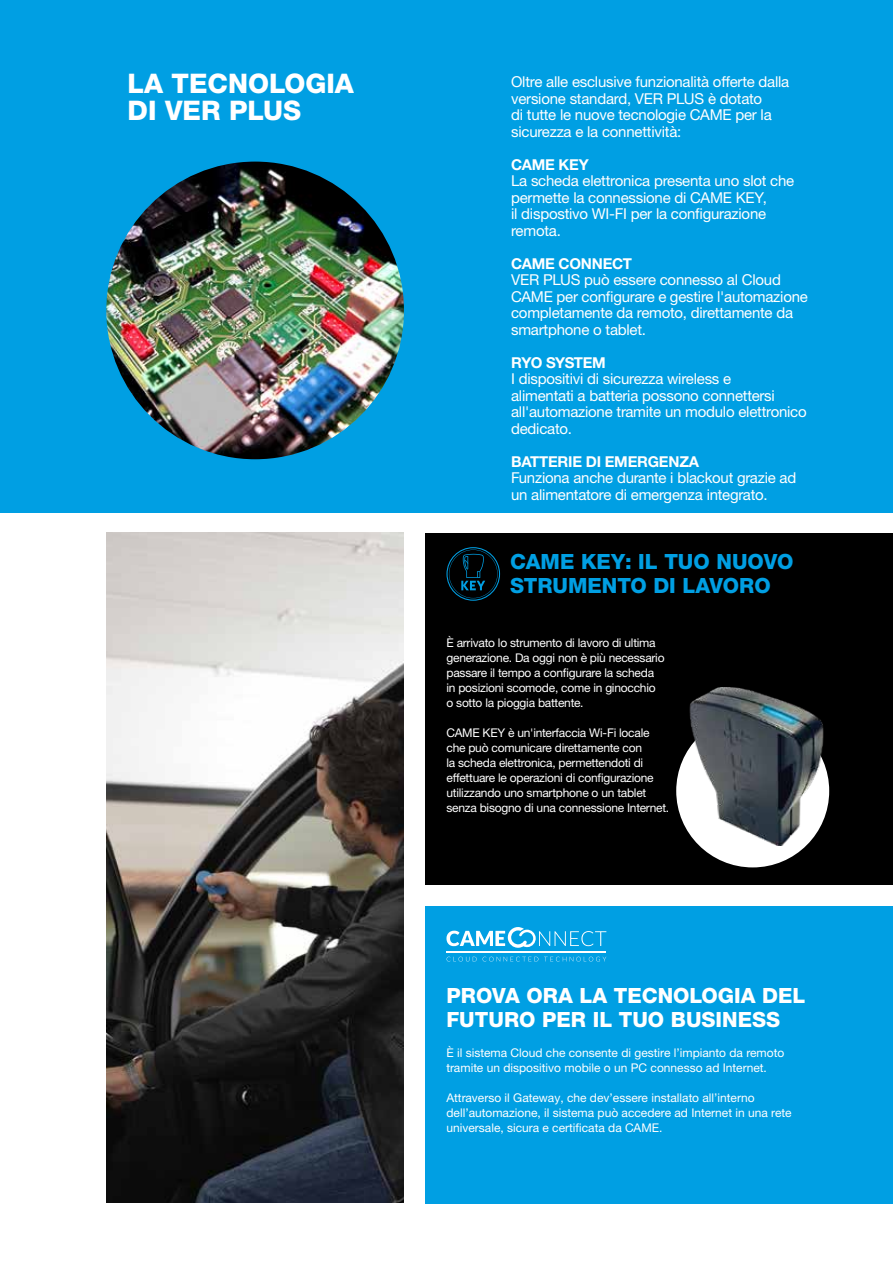
<style>
.page{position:relative;width:893px;height:1263px;background:#fff}
.page>*{position:absolute;margin:0;border:0;box-sizing:border-box;transform-origin:0 0}
.t1{font:800 27px/27px "Helvetica Neue LTW1 G";color:#fff}
.t2{font:800 21px/24px "Helvetica Neue LTW1 G";color:#fff}
.t3{font:800 21px/24px "Helvetica Neue LTW1 G";color:#009fe3}
.t4{font:15px/16.5px "Helvetica Neue LTW1 G";letter-spacing:-.015em;color:#fff}
.t5{font:700 15px "Helvetica Neue LTW1 G";letter-spacing:-.015em;color:#fff}
.t6{font:700 15px "Helvetica Neue LTW1 G";letter-spacing:-.035em;color:#fff}
.t7{font:12px/15px "Helvetica Neue LTW1 G";letter-spacing:-.02em;color:#fff}
.t8{font:12px/15px "Helvetica Neue LTW1 G";color:#fff}
</style>
<div class="page">
<div style="left:425px;top:906px;width:468px;height:297px;background:#009fe3"></div>
<div style="left:0;top:0;width:893px;height:512px;background:#009fe3"></div>
<div style="left:425px;top:532px;width:468px;height:352px;background:#000"></div>
<img style="left:106px;top:532px;width:298px;height:670px">
<svg style="left:446px;top:547px;width:54px;height:54px"></svg>
<div style="left:676px;top:714px;width:153px;height:153px;background:#fff;border-radius:50%"></div>
<img style="left:676px;top:688px;width:153px;height:157px">
<svg style="left:447px;top:957px;width:30px;height:4px"></svg>
<svg style="left:483px;top:957px;width:55px;height:4px"></svg>
<svg style="left:544px;top:957px;width:62px;height:4px"></svg>
<hr style="left:446px;top:951px;width:160px;height:1px;background:#fff">
<svg style="left:446px;top:927px;width:160px;height:21px"></svg>
<img style="left:106px;top:162px;width:298px;height:297px;border-radius:149px">
<h1 class="t1" style="left:128px;top:70px;width:228px">LA TECNOLOGIA<br>DI VER PLUS</h1>
<p class="t4" style="left:511px;top:74px;width:280px">Oltre alle esclusive funzionalità offerte dalla versione standard, VER PLUS è dotato<br>di tutte le nuove tecnologie CAME per la sicurezza e la connettività:</p>
<p class="t5" style="left:511px;top:155px;width:79px">CAME KEY</p>
<p class="t4" style="left:511px;top:173px;width:285px">La scheda elettronica presenta uno slot che permette la connessione di CAME KEY,<br>il dispostivo WI-FI per la configurazione remota.</p>
<p class="t5" style="left:511px;top:254px;width:122px">CAME CONNECT</p>
<p class="t4" style="left:511px;top:272px;width:298px">VER PLUS può essere connesso al Cloud CAME per configurare e gestire l'automazione completamente da remoto, direttamente da smartphone o tablet.</p>
<p class="t6" style="left:511px;top:353px;width:96px">RYO SYSTEM</p>
<p class="t4" style="left:511px;top:371px;width:297px">I dispositivi di sicurezza wireless e<br>alimentati a batteria possono connettersi all'automazione tramite un modulo elettronico dedicato.</p>
<p class="t5" style="left:511px;top:452px;width:189px">BATTERIE DI EMERGENZA</p>
<p class="t4" style="left:511px;top:470px;width:287px">Funziona anche durante i blackout grazie ad un alimentatore di emergenza integrato.</p>
<h2 class="t3" style="left:510px;top:550px;width:285px">CAME KEY: IL TUO NUOVO<br>STRUMENTO DI LAVORO</h2>
<p class="t7" style="left:446px;top:635px;width:220px">È arrivato lo strumento di lavoro di ultima generazione. Da oggi non è più necessario passare il tempo a configurare la scheda in posizioni scomode, come in ginocchio o sotto la pioggia battente.</p>
<p class="t7" style="left:446px;top:725px;width:224px">CAME KEY è un'interfaccia Wi-Fi locale che può comunicare direttamente con<br>la scheda elettronica, permettendoti di effettuare le operazioni di configurazione utilizzando uno smartphone o un tablet senza bisogno di una connessione Internet.</p>
<h2 class="t2" style="left:446px;top:984px;width:360px">PROVA ORA LA TECNOLOGIA DEL<br>FUTURO PER IL TUO BUSINESS</h2>
<p class="t8" style="left:446px;top:1045px;width:339px">È il sistema Cloud che consente di gestire l’impianto da remoto tramite un dispositivo mobile o un PC connesso ad Internet.</p>
<p class="t8" style="left:446px;top:1090px;width:347px">Attraverso il Gateway, che dev’essere installato all’interno dell’automazione, il sistema può accedere ad Internet in una rete universale, sicura e certificata da CAME.</p>
</div>
